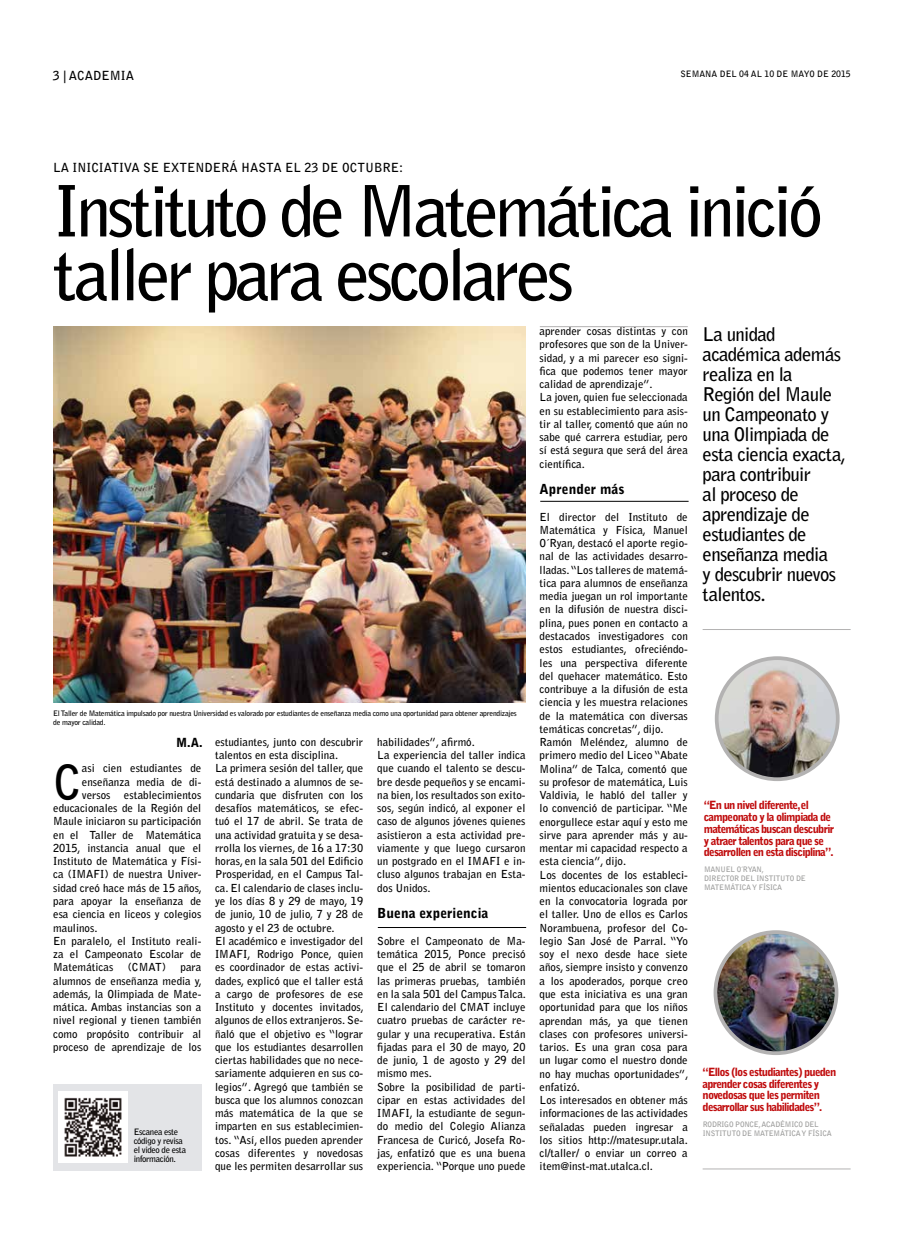
<style>
.page{position:relative;width:904px;height:1241px;background:#fff}
.page>*{position:absolute;margin:0;border:0;box-sizing:border-box;transform-origin:0 0}
.t1{font:700 70px/63.8px "Bell Gothic Std";letter-spacing:-.06em;color:#000}
.t2{font:700 47.12px "Bell Gothic Std";color:#000}
.t3{font:700 18.75px/20px "Bell Gothic Std";letter-spacing:-.035em;color:#000}
.t4{font:900 13.75px "Bell Gothic Std";color:#000}
.t5{font:700 12.5px "Bell Gothic Std";color:#000}
.t6{font:900 12.5px "Bell Gothic Std";color:#000}
.t7{font:900 11.25px/11.9px "Bell Gothic Std";letter-spacing:-.07em;color:#c00d0e}
.t8{font:700 11px/13.2px "Bell Gothic Std";color:#000}
.t9{font:700 8.75px/8.8px "Bell Gothic Std";letter-spacing:-.04em;color:#000}
.t10{font:700 8.75px "Bell Gothic Std";color:#000}
.t11{font:700 7.5px/9px "Bell Gothic Std";letter-spacing:-.03em;color:#000}
.t12{font:700 7.5px/8.8px "Bell Gothic Std";letter-spacing:-.03em;color:#9d9d9c}
</style>
<div class="page">
<img style="left:716px;top:658px;width:121px;height:121px;border-radius:61px">
<div style="left:714px;top:656px;width:125px;height:125px;border:4px solid #b3b2b2;border-radius:50%"></div>
<img style="left:715px;top:931px;width:121px;height:121px;border-radius:61px">
<div style="left:713px;top:930px;width:125px;height:124px;border:4px solid #b3b2b2;border-radius:50%"></div>
<hr style="left:540px;top:326px;width:147px;height:1px;background:#b3b2b2">
<hr style="left:702px;top:1168px;width:148px;height:1px;background:#b3b2b2">
<hr style="left:702px;top:629px;width:148px;height:1px;background:#b3b2b2">
<img style="left:53px;top:327px;width:472px;height:375px">
<div style="left:53px;top:1083px;width:148px;height:86px;background:#e3e4e7"></div>
<img style="left:58px;top:1091px;width:69px;height:71px">
<hr style="left:378px;top:927px;width:148px;height:1px;background:#000">
<hr style="left:540px;top:501px;width:148px;height:1px;background:#000">
<p class="t5" style="left:53px;top:68px;width:83px">3 | ACADEMIA</p>
<p class="t5" style="left:53px;top:160px;width:351px">LA INICIATIVA SE EXTENDERÁ HASTA EL 23 DE OCTUBRE:</p>
<p class="t10" style="left:680px;top:69px;width:172px">SEMANA DEL 04 AL 10 DE MAYO DE 2015</p>
<h1 class="t1" style="left:53px;top:179px;width:771px">Instituto de Matemática inició taller para escolares</h1>
<p class="t11" style="left:53px;top:709px;width:465px">El Taller de Matemática impulsado por nuestra Universidad es valorado por estudiantes de enseñanza media como una oportunidad para obtener aprendizajes de mayor calidad.</p>
<p class="t6" style="left:176px;top:735px;width:28px">M.A.</p>
<h2 class="t2" style="left:53px;top:753px;width:30px">C</h2>
<p class="t8" style="left:82px;top:761px;width:121px">asi cien estudiantes de</p>
<p class="t8" style="left:82px;top:775px;width:121px">enseñanza media de di-</p>
<p class="t8" style="left:82px;top:788px;width:121px">versos establecimientos</p>
<p class="t8" style="left:53px;top:801px;width:150px">educacionales de la Región del</p>
<p class="t8" style="left:53px;top:814px;width:150px">Maule iniciaron su participación</p>
<p class="t8" style="left:53px;top:828px;width:150px">en el Taller de Matemática</p>
<p class="t8" style="left:53px;top:841px;width:150px">2015, instancia anual que el</p>
<p class="t8" style="left:53px;top:854px;width:150px">Instituto de Matemática y Físi-</p>
<p class="t8" style="left:53px;top:867px;width:150px">ca (IMAFI) de nuestra Univer-</p>
<p class="t8" style="left:53px;top:881px;width:150px">sidad creó hace más de 15 años,</p>
<p class="t8" style="left:53px;top:894px;width:150px">para apoyar la enseñanza de</p>
<p class="t8" style="left:53px;top:907px;width:150px">esa ciencia en liceos y colegios</p>
<p class="t8" style="left:53px;top:920px;width:46px">maulinos.</p>
<p class="t8" style="left:53px;top:934px;width:150px">En paralelo, el Instituto reali-</p>
<p class="t8" style="left:53px;top:947px;width:150px">za el Campeonato Escolar de</p>
<p class="t8" style="left:53px;top:960px;width:62px">Matemáticas</p>
<p class="t8" style="left:128px;top:960px;width:40px">(CMAT)</p>
<p class="t8" style="left:53px;top:960px;width:150px;text-align:justify;text-indent:127px">para alumnos de enseñanza media y, además, la Olimpiada de Mate&shy;mática. Ambas instancias son a nivel regional y tienen también como propósito contribuir al proceso de aprendizaje de los</p>
<p class="t9" style="left:134px;top:1127px;width:54px">Escanea este código y revisa el video de esta información.</p>
<p class="t8" style="left:215px;top:735px;width:150px">estudiantes, junto con descubrir talentos en esta disciplina.<br>La primera sesión del taller, que está destinado a alumnos de se&shy;cundaria que disfruten con los desafíos matemáticos, se efec&shy;tuó el 17 de abril. Se trata de una actividad gratuita y se desa&shy;rrolla los viernes, de 16 a 17:30 horas, en la sala 501 del Edificio<br>Prosperidad, en el Campus Tal&shy;ca. El calendario de clases inclu&shy;ye los días 8 y 29 de mayo, 19 de junio, 10 de julio, 7 y 28 de agosto y el 23 de octubre.<br>El académico e investigador del<br>IMAFI, Rodrigo Ponce, quien es coordinador de estas activi&shy;dades, explicó que el taller está a cargo de profesores de ese<br>Instituto y docentes invitados, algunos de ellos extranjeros. Se&shy;ñaló que el objetivo es “lograr que los estudiantes desarrollen ciertas habilidades que no nece&shy;sariamente adquieren en sus co&shy;legios”. Agregó que también se busca que los alumnos conozcan más matemática de la que se imparten en sus establecimien&shy;tos. “Así, ellos pueden aprender cosas diferentes y novedosas que les permiten desarrollar sus</p>
<p class="t8" style="left:377px;top:735px;width:150px">habilidades”, afirmó.<br>La experiencia del taller indica que cuando el talento se descu&shy;bre desde pequeños y se encami&shy;na bien, los resultados son exito&shy;sos, según indicó, al exponer el caso de algunos jóvenes quienes asistieron a esta actividad pre&shy;viamente y que luego cursaron un postgrado en el IMAFI e in&shy;cluso algunos trabajan en Esta&shy;dos Unidos.</p>
<p class="t4" style="left:377px;top:905px;width:113px">Buena experiencia</p>
<p class="t8" style="left:377px;top:934px;width:150px">Sobre el Campeonato de Ma&shy;temática 2015, Ponce precisó que el 25 de abril se tomaron las primeras pruebas, también en la sala 501 del Campus Talca.<br>El calendario del CMAT incluye cuatro pruebas de carácter re&shy;gular y una recuperativa. Están fijadas para el 30 de mayo, 20 de junio, 1 de agosto y 29 del mismo mes.<br>Sobre la posibilidad de parti&shy;cipar en estas actividades del<br>IMAFI, la estudiante de segun&shy;do medio del Colegio Alianza<br>Francesa de Curicó, Josefa Ro&shy;jas, enfatizó que es una buena experiencia. “Porque uno puede</p>
<p class="t8" style="left:539px;top:324px;width:150px">aprender cosas distintas y con profesores que son de la Univer&shy;sidad, y a mi parecer eso signi&shy;fica que podemos tener mayor calidad de aprendizaje”.<br>La joven, quien fue seleccionada en su establecimiento para asis&shy;tir al taller, comentó que aún no sabe qué carrera estudiar, pero sí está segura que será del área científica.</p>
<p class="t4" style="left:539px;top:481px;width:86px">Aprender más</p>
<p class="t8" style="left:539px;top:510px;width:150px">El director del Instituto de<br>Matemática y Física, Manuel<br>O´Ryan, destacó el aporte regio&shy;nal de las actividades desarro&shy;lladas. “Los talleres de matemá&shy;tica para alumnos de enseñanza media juegan un rol importante en la difusión de nuestra disci&shy;plina, pues ponen en contacto a destacados investigadores con estos estudiantes, ofreciéndo&shy;les una perspectiva diferente del quehacer matemático. Esto contribuye a la difusión de esta ciencia y les muestra relaciones de la matemática con diversas temáticas concretas”, dijo.<br>Ramón Meléndez, alumno de primero medio del Liceo “Abate<br>Molina” de Talca, comentó que su profesor de matemática, Luis<br>Valdivia, le habló del taller y lo convenció de participar. “Me enorgullece estar aquí y esto me sirve para aprender más y au&shy;mentar mi capacidad respecto a esta ciencia”, dijo.<br>Los docentes de los estableci&shy;mientos educacionales son clave en la convocatoria lograda por el taller. Uno de ellos es Carlos<br>Norambuena, profesor del Co&shy;legio San José de Parral. “Yo soy el nexo desde hace siete años, siempre insisto y convenzo a los apoderados, porque creo que esta iniciativa es una gran oportunidad para que los niños aprendan más, ya que tienen clases con profesores universi&shy;tarios. Es una gran cosa para un lugar como el nuestro donde no hay muchas oportunidades”, enfatizó.<br>Los interesados en obtener más informaciones de las actividades señaladas pueden ingresar a los sitios http://matesupr.utala. cl/taller/ o enviar un correo a item@inst-mat.utalca.cl.</p>
<h3 class="t3" style="left:702px;top:324px;width:145px">La unidad académica además realiza en la<br>Región del Maule un Campeonato y una Olimpiada de esta ciencia exacta, para contribuir<br>al proceso de aprendizaje de estudiantes de enseñanza media<br>y descubrir nuevos talentos.</h3>
<p class="t7" style="left:703px;top:799px;width:132px">“En un nivel diferente,el campeonato y la olimpiada de matemáticas buscan descubrir y atraer talentos para que se desarrollen en esta disciplina”.</p>
<p class="t12" style="left:704px;top:865px;width:103px">MANUEL O´RYAN,<br>DIRECTOR DEL INSTITUTO DE<br>MATEMÁTICA Y FÍSICA</p>
<p class="t7" style="left:702px;top:1065px;width:135px">“Ellos (los estudiantes) pueden aprender cosas diferentes y novedosas que les permiten desarrollar sus habilidades”.</p>
<p class="t12" style="left:703px;top:1119px;width:130px">RODRIGO PONCE, ACADÉMICO DEL<br>INSTITUTO DE MATEMÁTICA Y FÍSICA</p>
</div>
